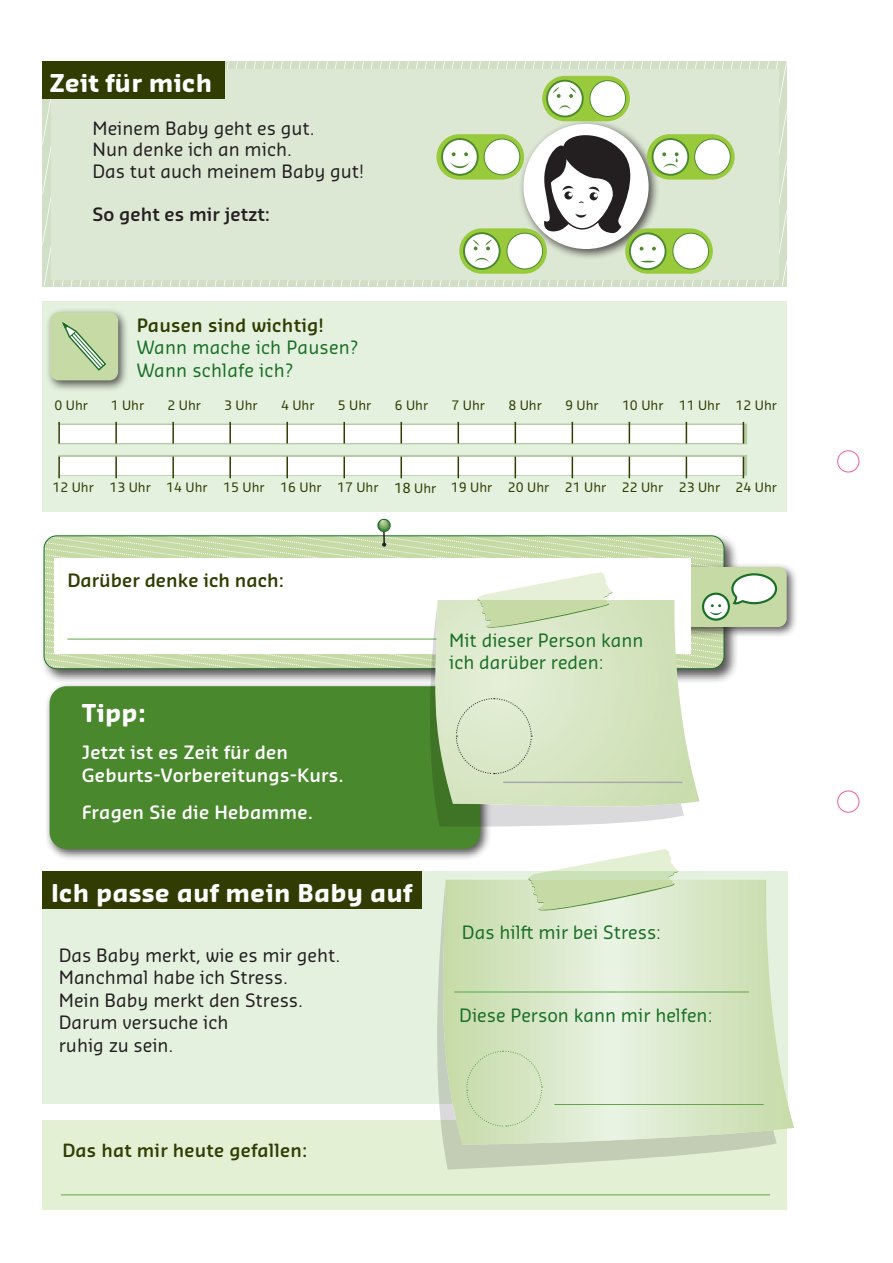
<style>
.page{position:relative;width:893px;height:1263px;background:#fff}
.page>*{position:absolute;margin:0;border:0;box-sizing:border-box;transform-origin:0 0}
.t1{font:700 24px "Sansa Soft Pro";letter-spacing:.01em;color:#fff}
.t2{font:18px/22.5px "Sansa Soft Pro";color:#231f20}
.t3{font:18px/22.5px "Sansa Soft Pro";color:#196e26}
.t4{font:600 18px/22.5px "Sansa Soft Pro";letter-spacing:.01em;color:#fff}
.t5{font:600 18px "Sansa Soft Pro";color:#303c01}
.t6{font:600 18px "Sansa Soft Pro";color:#231f20}
.t7{font:600 17.85px "Sansa Soft Pro";letter-spacing:.01em;color:#303c01}
.t8{font:12.75px "Sansa Soft Pro";color:#303c01}
.s1{font-size:13.5px}
</style>
<div class="page">
<div style="left:43px;top:1120px;width:744px;height:89px;background:#e4f0d4"></div>
<hr style="left:61px;top:1194px;width:709px;height:1px;background:#5fa749">
<svg style="left:43px;top:61px;width:744px;height:226px;background:#d4e0c9"></svg>
<div style="left:590px;top:81px;width:36px;height:35px;background:#fff;border-radius:50%"></div>
<div style="left:590px;top:80px;width:36px;height:37px;border:1px solid #4a882e;border-radius:50%"></div>
<div style="left:43px;top:62px;width:182px;height:37px;background:#303c01"></div>
<div style="left:44px;top:681px;width:447px;height:179px;background:#231f20;opacity:.75"></div>
<div style="left:50px;top:686px;width:430px;height:163px;background:#4a882e;border-radius:17px"></div>
<div style="left:41px;top:532px;width:698px;height:152px;background:#231f20;opacity:.75"></div>
<div style="left:657px;top:562px;width:141px;height:76px;background:#231f20;opacity:.75"></div>
<div style="left:662px;top:567px;width:125px;height:60px;background:#c6daa6;border-radius:9px"></div>
<svg style="left:703px;top:594px;width:26px;height:26px"></svg>
<div style="left:702px;top:593px;width:28px;height:28px;border:2px solid #196e26;border-radius:50%"></div>
<svg style="left:731px;top:573px;width:47px;height:32px"></svg>
<div style="left:43px;top:872px;width:745px;height:232px;background:#e4f1de"></div>
<svg style="left:443px;top:1144px;width:330px;height:25px;fill:#c3cdb6"></svg>
<svg style="left:437px;top:880px;width:357px;height:264px"></svg>
<svg style="left:528px;top:849px;width:151px;height:69px"></svg>
<div style="left:43px;top:301px;width:744px;height:210px;background:#e4f1de"></div>
<svg style="left:58px;top:423px;width:689px;height:21px;background:#cbdbc0"></svg>
<svg style="left:58px;top:455px;width:689px;height:21px;background:#c9dabe"></svg>
<svg style="left:466px;top:1050px;width:77px;height:77px;background:#cfe1b9"></svg>
<hr style="left:454px;top:992px;width:295px;height:1px;background:#5fa749">
<hr style="left:554px;top:1104px;width:210px;height:1px;background:#5fa749">
<div style="left:59px;top:426px;width:685px;height:17px;background:#fff"></div>
<div style="left:59px;top:457px;width:685px;height:17px;background:#fff"></div>
<hr style="left:58px;top:422px;width:2px;height:21px;background:#303c01">
<svg style="left:515px;top:422px;width:1px;height:21px"></svg>
<hr style="left:115px;top:422px;width:2px;height:21px;background:#303c01">
<svg style="left:572px;top:422px;width:1px;height:21px"></svg>
<hr style="left:172px;top:422px;width:2px;height:21px;background:#303c01">
<svg style="left:629px;top:422px;width:1px;height:21px"></svg>
<hr style="left:229px;top:422px;width:2px;height:21px;background:#303c01">
<svg style="left:686px;top:422px;width:1px;height:21px"></svg>
<hr style="left:286px;top:422px;width:2px;height:21px;background:#303c01">
<svg style="left:743px;top:422px;width:1px;height:21px"></svg>
<hr style="left:343px;top:422px;width:2px;height:21px;background:#303c01">
<hr style="left:400px;top:422px;width:2px;height:21px;background:#303c01">
<svg style="left:458px;top:422px;width:1px;height:21px"></svg>
<hr style="left:58px;top:457px;width:2px;height:21px;background:#303c01">
<svg style="left:515px;top:457px;width:1px;height:21px"></svg>
<hr style="left:115px;top:457px;width:2px;height:21px;background:#303c01">
<svg style="left:572px;top:457px;width:1px;height:21px"></svg>
<hr style="left:172px;top:457px;width:2px;height:21px;background:#303c01">
<svg style="left:629px;top:457px;width:1px;height:21px"></svg>
<hr style="left:229px;top:457px;width:2px;height:21px;background:#303c01">
<svg style="left:686px;top:457px;width:1px;height:21px"></svg>
<hr style="left:286px;top:457px;width:2px;height:21px;background:#303c01">
<svg style="left:743px;top:457px;width:1px;height:21px"></svg>
<hr style="left:343px;top:457px;width:2px;height:21px;background:#303c01">
<hr style="left:400px;top:457px;width:2px;height:21px;background:#303c01">
<svg style="left:458px;top:457px;width:1px;height:21px"></svg>
<div style="left:45px;top:307px;width:85px;height:85px;background:#231f20;opacity:.75"></div>
<div style="left:50px;top:312px;width:68px;height:68px;background:#c6daa6;border-radius:9px"></div>
<svg style="left:62px;top:322px;width:44px;height:49px"></svg>
<div style="left:43px;top:872px;width:379px;height:37px;background:#303c01"></div>
<svg style="left:428px;top:669px;width:256px;height:159px;fill:#dadadc"></svg>
<svg style="left:429px;top:669px;width:271px;height:141px;background:#cfdebc"></svg>
<svg style="left:44px;top:518px;width:680px;height:151px"></svg>
<div style="left:455px;top:697px;width:77px;height:78px;background:#dde9cc"></div>
<hr style="left:503px;top:782px;width:179px;height:1px;background:#a8a9ad">
<div style="left:837px;top:451px;width:22px;height:21px;border:1px solid #ef5ca3;border-radius:50%"></div>
<div style="left:837px;top:791px;width:22px;height:21px;border:1px solid #ef5ca3;border-radius:50%"></div>
<h1 class="t1" style="left:50px;top:67px;width:164px">Zeit für mich</h1>
<p class="t2" style="left:92px;top:116px;width:273px;line-height:21.6px">Meinem Baby geht es gut.<br>Nun denke ich an mich.<br>Das tut auch meinem Baby gut!</p>
<p class="t6" style="left:92px;top:202px;width:179px">So geht es mir jetzt:</p>
<p class="t5" style="left:137px;top:313px;width:189px">Pausen sind wichtig!</p>
<p class="t3" style="left:137px;top:335px;width:223px">Wann mache ich Pausen?<br>Wann schlafe ich?</p>
<p class="t8" style="left:281px;top:397px;width:35px">4 Uhr</p>
<p class="t8" style="left:508px;top:397px;width:35px">8 Uhr</p>
<p class="t8" style="left:565px;top:397px;width:35px">9 Uhr</p>
<p class="t8" style="left:55px;top:397px;width:35px">0 Uhr</p>
<p class="t8" style="left:111px;top:397px;width:35px">1 Uhr</p>
<p class="t8" style="left:338px;top:397px;width:35px">5 Uhr</p>
<p class="t8" style="left:622px;top:397px;width:43px">10 Uhr</p>
<p class="t8" style="left:224px;top:397px;width:35px">3 Uhr</p>
<p class="t8" style="left:452px;top:397px;width:35px">7 Uhr</p>
<p class="t8" style="left:736px;top:397px;width:43px">12 Uhr</p>
<p class="t8" style="left:167px;top:397px;width:35px">2 Uhr</p>
<p class="t8" style="left:395px;top:397px;width:35px">6 Uhr</p>
<p class="t8" style="left:679px;top:397px;width:43px">11 Uhr</p>
<p class="t8" style="left:52px;top:479px;width:100px">12 Uhr 13 Uhr</p>
<p class="t8" style="left:337px;top:479px;width:43px">17 Uhr</p>
<p class="t8" style="left:508px;top:479px;width:43px">20 Uhr</p>
<p class="t8" style="left:736px;top:479px;width:43px">24 Uhr</p>
<p class="t8" style="left:280px;top:479px;width:43px">16 Uhr</p>
<p class="t8" style="left:451px;top:479px;width:43px">19 Uhr</p>
<p class="t8" style="left:679px;top:479px;width:43px">23 Uhr</p>
<p class="t8" style="left:223px;top:479px;width:43px">15 Uhr</p>
<p class="t8" style="left:394px;top:480px;width:44px"><span class="s1">18</span> Uhr</p>
<p class="t8" style="left:622px;top:479px;width:43px">22 Uhr</p>
<p class="t8" style="left:166px;top:479px;width:43px">14 Uhr</p>
<p class="t8" style="left:565px;top:479px;width:43px">21 Uhr</p>
<p class="t5" style="left:67px;top:568px;width:218px">Darüber denke ich nach:</p>
<h1 class="t1" style="left:82px;top:697px;width:65px">Tipp:</h1>
<p class="t4" style="left:82px;top:740px;width:263px">Jetzt ist es Zeit für den<br>Geburts-Vorbereitungs-Kurs.</p>
<p class="t4" style="left:82px;top:800px;width:233px">Fragen Sie die Hebamme.</p>
<h1 class="t1" style="left:51px;top:877px;width:362px">Ich passe auf mein Baby auf</h1>
<p class="t2" style="left:59px;top:943px;width:283px">Das Baby merkt, wie es mir geht.<br>Manchmal habe ich Stress.<br>Mein Baby merkt den Stress.<br>Darum versuche ich<br>ruhig zu sein.</p>
<p class="t7" style="left:62px;top:1138px;width:247px">Das hat mir heute gefallen:</p>
<p class="t3" style="left:449px;top:628px;width:196px">Mit dieser Person kann ich darüber reden:</p>
<p class="t3" style="left:462px;top:920px;width:201px">Das hilft mir bei Stress:</p>
<p class="t3" style="left:459px;top:1003px;width:255px">Diese Person kann mir helfen:</p>
</div>
